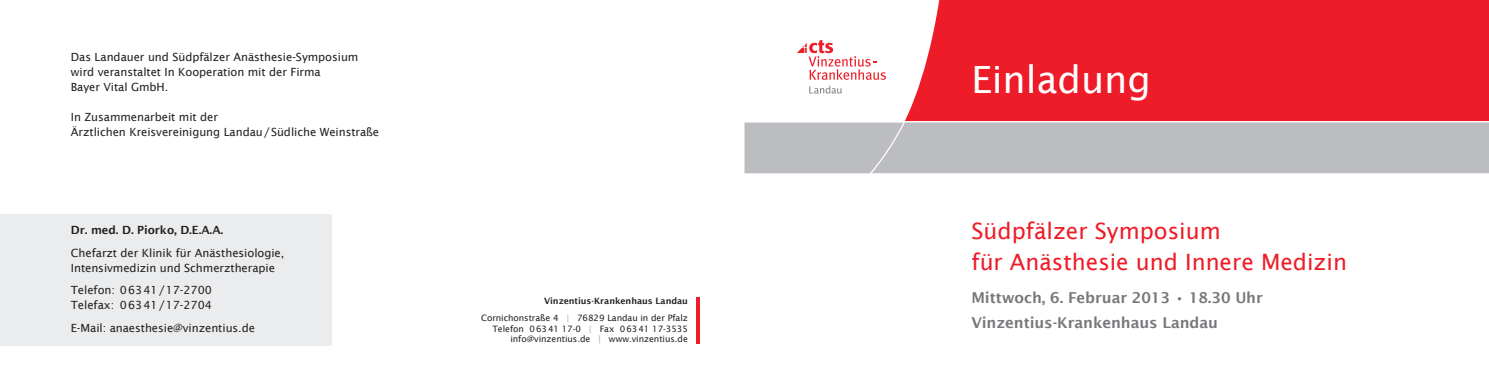
<style>
.page{position:relative;width:1489px;height:373px;background:#fff}
.page>*{position:absolute;margin:0;border:0;box-sizing:border-box;transform-origin:0 0}
.t1{font:37.5px "Lucida Sans";color:#fff}
.t2{font:22.5px/30.5px "Lucida Sans";color:#ee1c28}
.t3{font:600 15px/25.1px "Lucida Sans";letter-spacing:-.005em;color:#76787b}
.t4{font:11.25px/15px "Lucida Sans";letter-spacing:-.005em;color:#231f20}
.t5{font:600 11.25px "Lucida Sans";letter-spacing:-.005em;color:#231f20}
.t6{font:8.75px/17.6px "Lucida Sans";letter-spacing:-.005em;color:#231f20;text-align:right}
.s1{font-weight:600}
.s2{color:#a8a9ad}
</style>
<div class="page">
<div style="left:0;top:214px;width:331px;height:131px;background:#ebeced"></div>
<hr style="left:696px;top:296px;width:3px;height:47px;background:#ee1c28">
<div style="left:744px;top:122px;width:123px;height:51px;background:#bcbdc0"></div>
<div style="left:867px;top:121px;width:621px;height:53px;background:#bcbdc0"></div>
<div style="left:905px;top:0;width:583px;height:121px;background:#ee1c28"></div>
<svg style="left:809px;top:86px;width:32px;height:7px"></svg>
<svg style="left:797px;top:40px;width:88px;height:40px"></svg>
<p class="t4" style="left:71px;top:50px;width:289px">Das Landauer und Südpfälzer Anästhesie-Symposium wird veranstaltet In Kooperation mit der Firma<br>Bayer Vital GmbH.</p>
<p class="t4" style="left:71px;top:110px;width:310px">In Zusammenarbeit mit der<br>Ärztlichen Kreisvereinigung Landau/Südliche Weinstraße</p>
<p class="t5" style="left:71px;top:223px;width:154px">Dr. med. D. Piorko, D.E.A.A.</p>
<p class="t4" style="left:71px;top:245px;width:215px">Chefarzt der Klinik für Anästhesiologie,<br>Intensivmedizin und Schmerztherapie</p>
<p class="t4" style="left:71px;top:282px;width:142px">Telefon: 06341/17-2700<br>Telefax: 06341/17-2704</p>
<p class="t4" style="left:71px;top:320px;width:186px">E-Mail: anaesthesie@vinzentius.de</p>
<p class="t6" style="left:481px;top:291px;width:208px"><span class="s1">Vinzentius-Krankenhaus Landau<br></span>Cornichonstraße 4 <span class="s2">|</span> 76829 Landau in der Pfalz</p>
<p class="t6" style="left:492px;top:323px;width:197px;line-height:10.5px">Telefon 06341 17-0 <span class="s2">|</span> Fax 06341 17-3535 info@vinzentius.de <span class="s2">|</span> www.vinzentius.de</p>
<h1 class="t1" style="left:971px;top:58px;width:181px">Einladung</h1>
<h2 class="t2" style="left:971px;top:215px;width:377px">Südpfälzer Symposium<br>für Anästhesie und Innere Medizin</h2>
<h3 class="t3" style="left:971px;top:284px;width:293px">Mittwoch, 6. Februar 2013 • 18.30 Uhr<br>Vinzentius-Krankenhaus Landau</h3>
</div>
